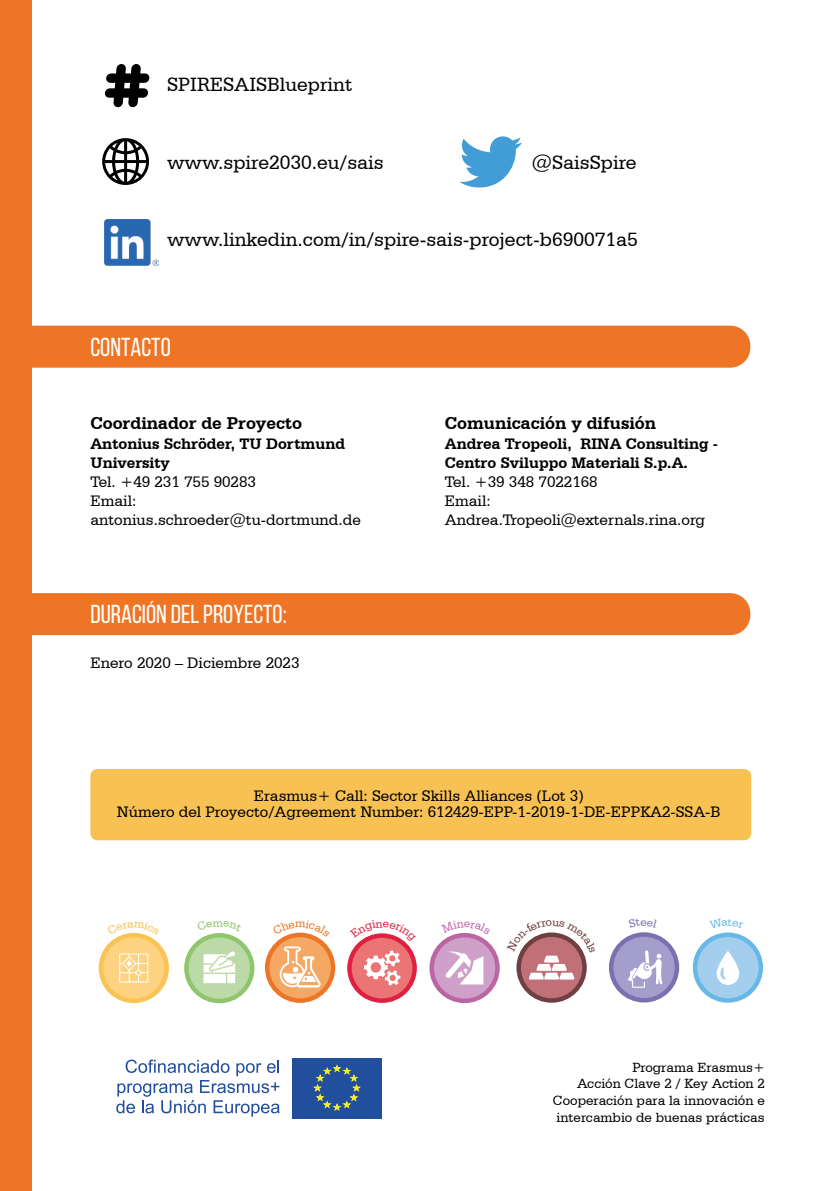
<style>
.page{position:relative;width:840px;height:1191px;background:#fff}
.page>*{position:absolute;margin:0;border:0;box-sizing:border-box;transform-origin:0 0}
.t1{font:26px "Bebas Neue";color:#fff}
.t2{font:20.2px "Serifa BT";color:#000}
.t3{font:700 18px "Serifa BT";color:#000}
.t4{font:16px/19.2px "Serifa BT";color:#000}
.t5{font:700 16px/19.2px "Serifa BT";color:#000}
.t6{font:14px/16.8px "Serifa BT";color:#000;text-align:right}
</style>
<div class="page">
<div style="left:0;top:0;width:32px;height:1191px;background:#ee7525"></div>
<div style="left:32px;top:326px;width:718px;height:42px;background:#ee7525"></div>
<div style="left:32px;top:593px;width:718px;height:42px;background:#ee7525"></div>
<svg style="left:102px;top:138px;width:47px;height:47px"></svg>
<div style="left:90px;top:769px;width:660px;height:71px;background:#f7c253;border-radius:7px"></div>
<svg style="left:459px;top:136px;width:63px;height:51px"></svg>
<img style="left:105px;top:220px;width:53px;height:45px">
<svg style="left:105px;top:64px;width:44px;height:43px"></svg>
<div style="left:292px;top:1058px;width:89px;height:60px;background:#224e9e"></div>
<svg style="left:313px;top:1064px;width:47px;height:46px"></svg>
<svg style="left:116px;top:1059px;width:163px;height:57px"></svg>
<svg style="left:265px;top:932px;width:70px;height:70px"></svg>
<svg style="left:347px;top:933px;width:69px;height:70px"></svg>
<svg style="left:429px;top:932px;width:70px;height:71px"></svg>
<svg style="left:99px;top:932px;width:70px;height:71px"></svg>
<svg style="left:184px;top:933px;width:70px;height:70px"></svg>
<svg style="left:516px;top:932px;width:71px;height:70px"></svg>
<svg style="left:609px;top:932px;width:69px;height:70px"></svg>
<svg style="left:692px;top:932px;width:70px;height:70px"></svg>
<p class="t2" style="left:167px;top:72px;width:187px">SPIRESAISBlueprint</p>
<p class="t2" style="left:167px;top:150px;width:218px">www.spire2030.eu/sais</p>
<p class="t2" style="left:531px;top:150px;width:106px">@SaisSpire</p>
<p class="t2" style="left:167px;top:227px;width:472px">www.linkedin.com/in/spire-sais-project-b690071a5</p>
<h1 class="t1" style="left:90px;top:332px;width:82px">CONTACTO</h1>
<p class="t3" style="left:90px;top:412px;width:213px">Coordinador de Proyecto</p>
<p class="t5" style="left:90px;top:433px;width:256px">Antonius Schröder, TU Dortmund<br>University</p>
<p class="t4" style="left:90px;top:472px;width:272px">Tel. +49 231 755 90283<br>Email: antonius.schroeder@tu-dortmund.de</p>
<h1 class="t1" style="left:90px;top:600px;width:198px">DURACIÓN DEL PROYECTO:</h1>
<p class="t4" style="left:90px;top:653px;width:210px">Enero 2020 – Diciembre 2023</p>
<p class="t3" style="left:444px;top:412px;width:213px">Comunicación y difusión</p>
<p class="t5" style="left:444px;top:433px;width:275px">Andrea Tropeoli, RINA Consulting -<br>Centro Sviluppo Materiali S.p.A.</p>
<p class="t4" style="left:444px;top:472px;width:262px">Tel. +39 348 7022168<br>Email:<br>Andrea.Tropeoli@externals.rina.org</p>
<p class="t4" style="left:117px;top:787px;width:604px;line-height:16px;text-align:center">Erasmus+ Call: Sector Skills Alliances (Lot 3)<br>Número del Proyecto/Agreement Number: 612429-EPP-1-2019-1-DE-EPPKA2-SSA-B</p>
<p class="t6" style="left:552px;top:1058px;width:213px">Programa Erasmus+<br>Acción Clave 2 / Key Action 2<br>Cooperación para la innovación e intercambio de buenas prácticas</p>
</div>
